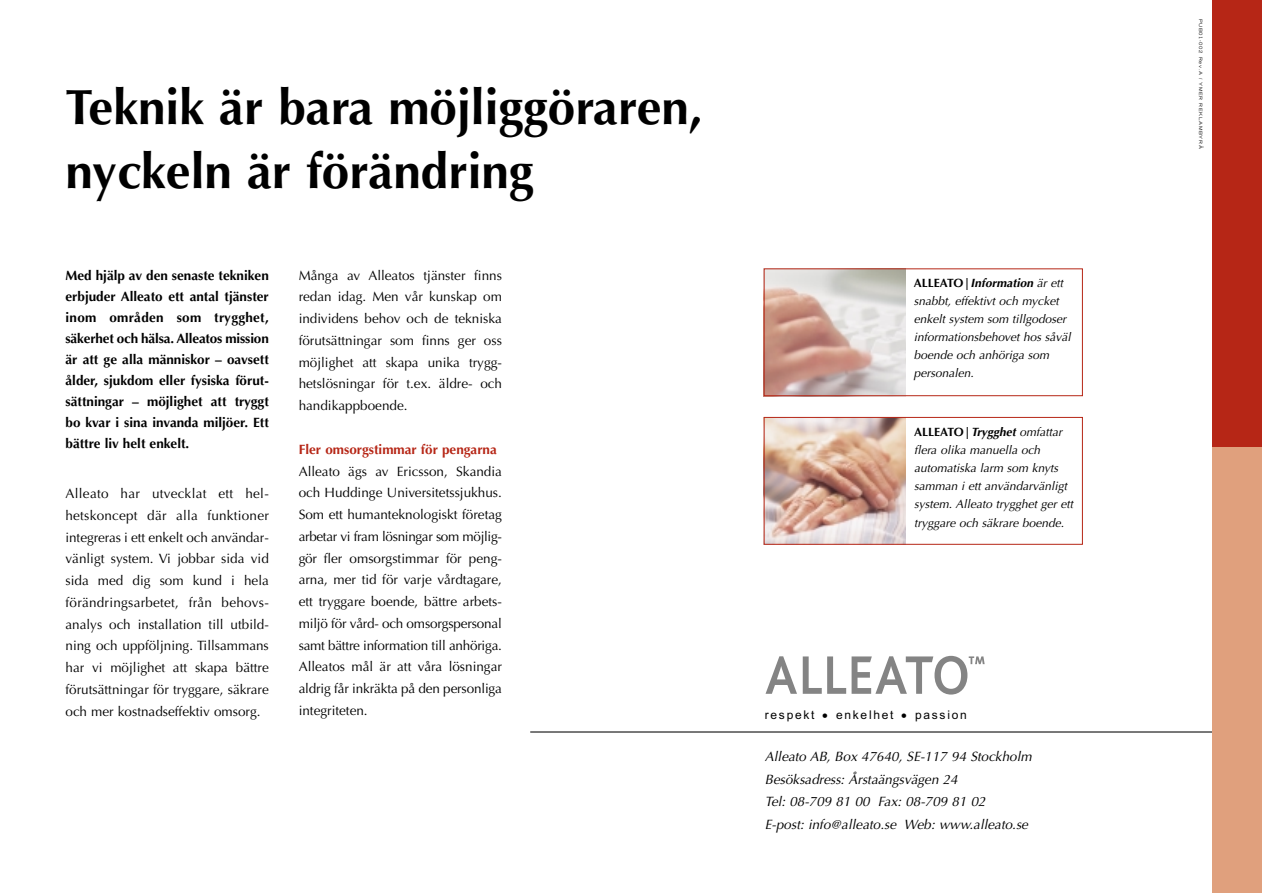
<style>
.page{position:relative;width:1262px;height:893px;background:#fff}
.page>*{position:absolute;margin:0;border:0;box-sizing:border-box;transform-origin:0 0}
.t1{font:700 49.5px/64.5px "Optima";color:#000}
.t2{font:13.5px/21.8px "Optima";color:#000;text-align:justify}
.t3{font:700 13.5px/21px "Optima";color:#000;text-align:justify}
.t4{font:italic 13.5px/22.5px "Optima";color:#000}
.t5{font:700 13.5px "Optima";color:#b62616}
.t6{font:italic 12px/18px "Optima";color:#000}
.t7{font:12px "Arial";letter-spacing:.145em;color:#000}
.t8{font:expanded 4.5px "Trade Gothic LH";letter-spacing:.145em;color:#000}
.s1{font-weight:700;font-style:normal}
.s2{font-weight:700}
.s3{font-size:18px}
</style>
<div class="page">
<hr style="left:530px;top:731px;width:696px;height:1px;background:#000">
<svg style="left:766px;top:656px;width:55px;height:37px"></svg>
<svg style="left:827px;top:655px;width:157px;height:39px"></svg>
<div style="left:1212px;top:420px;width:49px;height:472px;background:#e0a07d"></div>
<div style="left:1212px;top:0;width:49px;height:446px;background:#b62616"></div>
<img style="left:765px;top:270px;width:140px;height:124px">
<div style="left:763px;top:268px;width:319px;height:128px;border:1px solid #b62616"></div>
<img style="left:765px;top:419px;width:140px;height:123px">
<div style="left:763px;top:417px;width:319px;height:127px;border:1px solid #b62616"></div>
<h1 class="t1" style="left:66px;top:80px;width:638px">Teknik är bara möjliggöraren, nyckeln är förändring</h1>
<p class="t3" style="left:66px;top:266px;width:205px">Med hjälp av den senaste tekniken erbjuder Alleato ett antal tjänster inom områden som trygghet, säkerhet och hälsa. Alleatos mission är att ge alla människor – oavsett ålder, sjukdom eller fysiska förut&shy;sättningar – möjlighet att tryggt bo kvar i sina invanda miljöer. Ett bättre liv helt enkelt.</p>
<p class="t2" style="left:66px;top:484px;width:205px">Alleato har utvecklat ett hel&shy;hetskoncept där alla funktioner integreras i ett enkelt och användar&shy;vänligt system. Vi jobbar sida vid sida med dig som kund i hela förändringsarbetet, från behovs&shy;analys och installation till utbild&shy;ning och uppföljning. Tillsammans har vi möjlighet att skapa bättre förutsättningar för tryggare, säkrare och mer kostnadseffektiv omsorg.</p>
<p class="t2" style="left:299px;top:265px;width:205px">Många av Alleatos tjänster finns redan idag. Men vår kunskap om individens behov och de tekniska förutsättningar som finns ger oss möjlighet att skapa unika trygg&shy;hetslösningar för t.ex. äldre- och handikappboende.</p>
<p class="t5" style="left:299px;top:443px;width:200px">Fler omsorgstimmar för pengarna</p>
<p class="t2" style="left:299px;top:461px;width:205px">Alleato ägs av Ericsson, Skandia och Huddinge Universitetssjukhus.<br>Som ett humanteknologiskt företag arbetar vi fram lösningar som möjlig&shy;gör fler omsorgstimmar för peng&shy;arna, mer tid för varje vårdtagare, ett tryggare boende, bättre arbets&shy;miljö för vård- och omsorgspersonal samt bättre information till anhöriga.<br>Alleatos mål är att våra lösningar aldrig får inkräkta på den personliga integriteten.</p>
<p class="t6" style="left:913px;top:275px;width:159px"><span class="s1">ALLEATO|</span><span class="s2">Information</span> är ett snabbt, effektivt och mycket enkelt system som tillgodoser informationsbehovet hos såväl boende och anhöriga som personalen.</p>
<p class="t6" style="left:914px;top:424px;width:160px"><span class="s1">ALLEATO|</span><span class="s2">Trygghet</span> omfattar flera olika manuella och automatiska larm som knyts samman i ett användarvänligt system. Alleato trygghet ger ett tryggare och säkrare boende.</p>
<p class="t7" style="left:765px;top:710px;width:203px">respekt <span class="s3">•</span> enkelhet <span class="s3">•</span> passion</p>
<p class="t4" style="left:765px;top:746px;width:268px">Alleato AB, Box 47640, SE-117 94 Stockholm Besöksadress: Årstaängsvägen 24<br>Tel: 08-709 81 00 Fax: 08-709 81 02<br>E-post: info@alleato.se Web: www.alleato.se</p>
<p class="t8" style="left:1202px;top:19px;width:132px;rotate:90deg">PUB01-002 Rev.A / YMER REKLAMBYRÅ</p>
</div>
